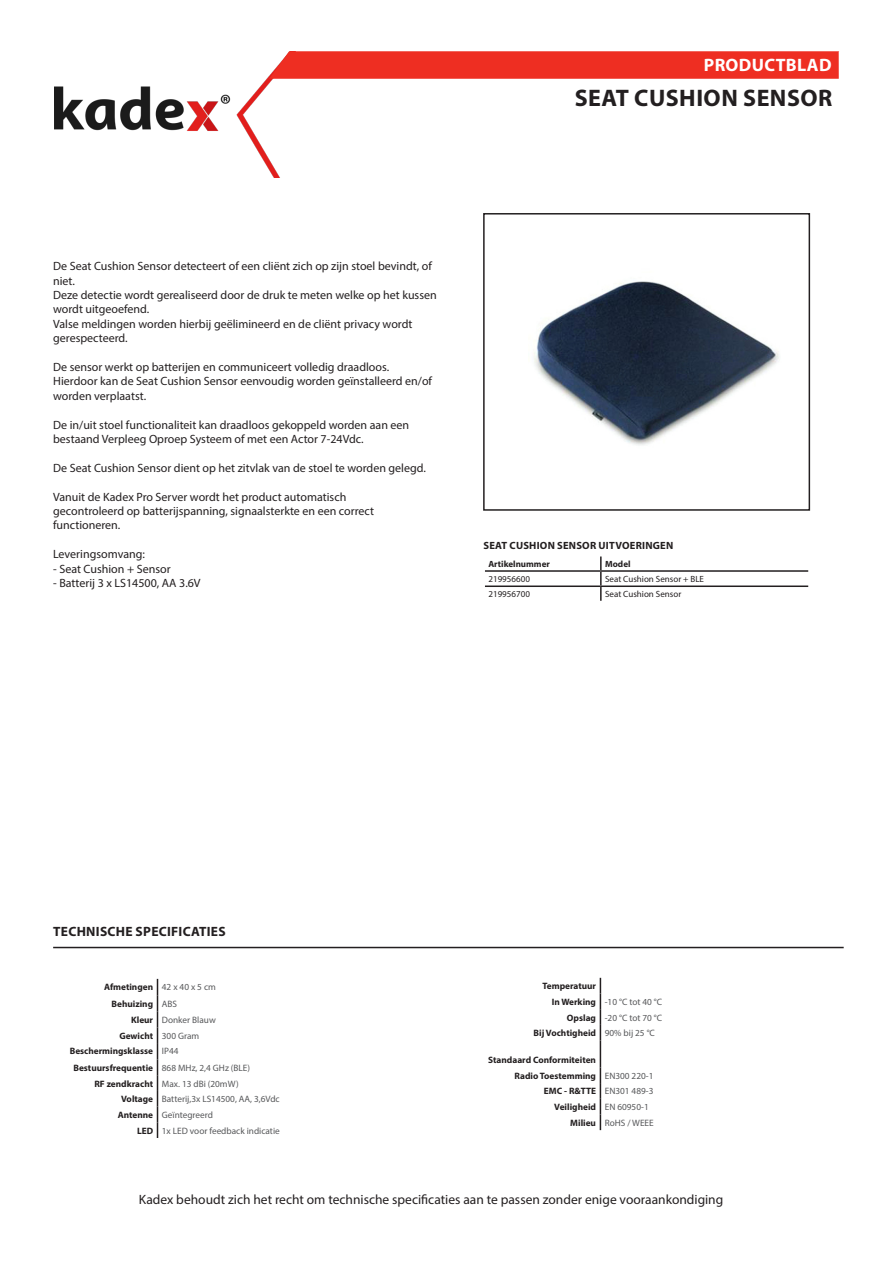
<style>
.page{position:relative;width:893px;height:1263px;background:#fff}
.page>*{position:absolute;margin:0;border:0;box-sizing:border-box;transform-origin:0 0}
.t1{font:700 24px "Myriad Pro";letter-spacing:.02em;color:#231f20}
.t2{font:700 18px "Myriad Pro";letter-spacing:.02em;color:#fff}
.t3{font:13.5px "Myriad Pro";color:#231f20}
.t4{font:700 13.5px "Myriad Pro";letter-spacing:.02em;color:#231f20}
.t5{font:12px/14.4px "Myriad Pro";color:#231f20}
.t6{font:700 10.5px "Myriad Pro";letter-spacing:.02em;color:#231f20}
.t7{font:9.3px "Myriad Pro";color:#57585a}
.t8{font:700 9.3px "Myriad Pro";color:#231f20}
.t9{font:9px "Myriad Pro";color:#231f20}
.t10{font:700 9px "Myriad Pro";color:#231f20}
</style>
<div class="page">
<img style="left:54px;top:76px;width:226px;height:101px">
<svg style="left:269px;top:51px;width:570px;height:28px;background:#ee3529"></svg>
<hr style="left:53px;top:947px;width:791px;height:1px;background:#231f20">
<div style="left:483px;top:213px;width:327px;height:298px;border:2px solid #231f20"></div>
<svg style="left:600px;top:556px;width:209px;height:45px"></svg>
<hr style="left:485px;top:570px;width:116px;height:2px;background:#231f20">
<hr style="left:601px;top:570px;width:207px;height:2px;background:#231f20">
<hr style="left:485px;top:585px;width:116px;height:2px;background:#231f20">
<hr style="left:601px;top:585px;width:207px;height:2px;background:#231f20">
<svg style="left:600px;top:978px;width:1px;height:152px"></svg>
<img style="left:534px;top:281px;width:245px;height:164px">
<svg style="left:157px;top:979px;width:1px;height:159px"></svg>
<p class="t2" style="left:704px;top:53px;width:129px">PRODUCTBLAD</p>
<p class="t1" style="left:575px;top:83px;width:259px">SEAT CUSHION SENSOR</p>
<p class="t5" style="left:53px;top:259px;width:380px">De Seat Cushion Sensor detecteert of een cliënt zich op zijn stoel bevindt, of niet.</p>
<p class="t5" style="left:53px;top:287px;width:385px">Deze detectie wordt gerealiseerd door de druk te meten welke op het kussen wordt uitgeoefend.</p>
<p class="t5" style="left:53px;top:316px;width:361px">Valse meldingen worden hierbij geëlimineerd en de cliënt privacy wordt gerespecteerd.</p>
<p class="t5" style="left:53px;top:359px;width:380px">De sensor werkt op batterijen en communiceert volledig draadloos.<br>Hierdoor kan de Seat Cushion Sensor eenvoudig worden geïnstalleerd en/of worden verplaatst.</p>
<p class="t5" style="left:53px;top:417px;width:358px">De in/uit stoel functionaliteit kan draadloos gekoppeld worden aan een bestaand Verpleeg Oproep Systeem of met een Actor 7-24Vdc.</p>
<p class="t5" style="left:53px;top:460px;width:374px">De Seat Cushion Sensor dient op het zitvlak van de stoel te worden gelegd.</p>
<p class="t5" style="left:53px;top:489px;width:322px">Vanuit de Kadex Pro Server wordt het product automatisch gecontroleerd op batterijspanning, signaalsterkte en een correct functioneren.</p>
<p class="t5" style="left:53px;top:547px;width:93px">Leveringsomvang:</p>
<p class="t5" style="left:53px;top:561px;width:119px">- Seat Cushion + Sensor</p>
<p class="t5" style="left:53px;top:575px;width:149px">- Batterij 3 x LS14500, AA 3.6V</p>
<p class="t6" style="left:484px;top:539px;width:191px">SEAT CUSHION SENSOR UITVOERINGEN</p>
<p class="t10" style="left:488px;top:558px;width:63px">Artikelnummer</p>
<p class="t10" style="left:605px;top:558px;width:27px">Model</p>
<p class="t9" style="left:488px;top:573px;width:43px">219956600</p>
<p class="t9" style="left:605px;top:573px;width:100px">Seat Cushion Sensor + BLE</p>
<p class="t9" style="left:488px;top:589px;width:43px">219956700</p>
<p class="t9" style="left:605px;top:589px;width:78px">Seat Cushion Sensor</p>
<p class="t4" style="left:53px;top:923px;width:174px">TECHNISCHE SPECIFICATIES</p>
<p class="t8" style="left:104px;top:981px;width:51px">Afmetingen</p>
<p class="t7" style="left:162px;top:981px;width:55px">42 x 40 x 5 cm</p>
<p class="t8" style="left:112px;top:997px;width:43px">Behuizing</p>
<p class="t7" style="left:162px;top:998px;width:17px">ABS</p>
<p class="t8" style="left:131px;top:1014px;width:24px">Kleur</p>
<p class="t7" style="left:162px;top:1014px;width:55px">Donker Blauw</p>
<p class="t8" style="left:119px;top:1029px;width:35px">Gewicht</p>
<p class="t7" style="left:162px;top:1030px;width:39px">300 Gram</p>
<p class="t8" style="left:70px;top:1045px;width:85px">Beschermingsklasse</p>
<p class="t7" style="left:162px;top:1045px;width:18px">IP44</p>
<p class="t8" style="left:73px;top:1062px;width:81px">Bestuursfrequentie</p>
<p class="t7" style="left:162px;top:1062px;width:90px">868 MHz, 2,4 GHz (BLE)</p>
<p class="t8" style="left:94px;top:1077px;width:60px">RF zendkracht</p>
<p class="t7" style="left:162px;top:1078px;width:78px">Max. 13 dBi (20mW)</p>
<p class="t8" style="left:121px;top:1093px;width:33px">Voltage</p>
<p class="t7" style="left:162px;top:1093px;width:119px">Batterij,3x LS14500, AA, 3,6Vdc</p>
<p class="t8" style="left:118px;top:1109px;width:37px">Antenne</p>
<p class="t7" style="left:162px;top:1109px;width:53px">Geïntegreerd</p>
<p class="t8" style="left:137px;top:1124px;width:18px">LED</p>
<p class="t7" style="left:162px;top:1125px;width:119px">1x LED voor feedback indicatie</p>
<p class="t8" style="left:542px;top:980px;width:55px">Temperatuur</p>
<p class="t8" style="left:552px;top:995px;width:46px">In Werking</p>
<p class="t7" style="left:605px;top:996px;width:59px">-10 °C tot 40 °C</p>
<p class="t8" style="left:567px;top:1011px;width:31px">Opslag</p>
<p class="t7" style="left:605px;top:1012px;width:59px">-20 °C tot 70 °C</p>
<p class="t8" style="left:534px;top:1027px;width:64px">Bij Vochtigheid</p>
<p class="t7" style="left:605px;top:1027px;width:52px">90% bij 25 °C</p>
<p class="t8" style="left:488px;top:1054px;width:109px">Standaard Conformiteiten</p>
<p class="t8" style="left:515px;top:1069px;width:83px">Radio Toestemming</p>
<p class="t7" style="left:605px;top:1070px;width:50px">EN300 220-1</p>
<p class="t8" style="left:544px;top:1085px;width:54px">EMC - R&amp;TTE</p>
<p class="t7" style="left:605px;top:1085px;width:50px">EN301 489-3</p>
<p class="t8" style="left:554px;top:1101px;width:43px">Veiligheid</p>
<p class="t7" style="left:605px;top:1101px;width:45px">EN 60950-1</p>
<p class="t8" style="left:570px;top:1116px;width:27px">Milieu</p>
<p class="t7" style="left:605px;top:1117px;width:50px">RoHS / WEEE</p>
<p class="t3" style="left:139px;top:1191px;width:586px">Kadex behoudt zich het recht om technische specificaties aan te passen zonder enige vooraankondiging</p>
</div>
